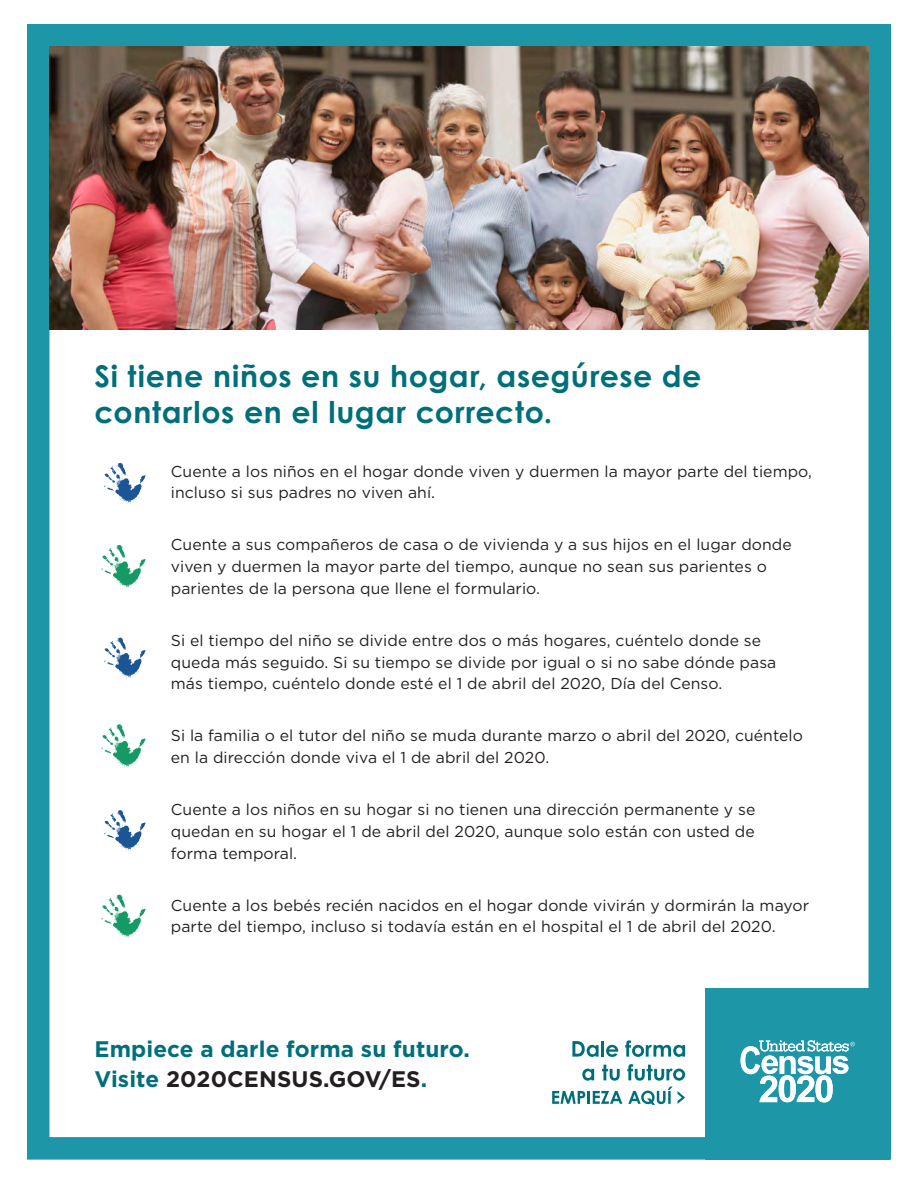
<style>
.page{position:relative;width:918px;height:1188px;background:#fff}
.page>*{position:absolute;margin:0;border:0;box-sizing:border-box;transform-origin:0 0}
.t1{font:700 30px/36px "Century Gothic Pro";letter-spacing:.025em;color:#006f7a}
.P4_-_Footer{font:700 22.5px/30px "Gotham HTF";letter-spacing:.005em;color:#006f7a}
.t2{font:15.75px/21.8px "Gotham HTF";letter-spacing:.005em;color:#231f20}
.s1{color:#fff}
.s2{color:#231f20}
</style>
<div class="page">
<div style="left:27px;top:24px;width:864px;height:1136px;border:22px solid #1d97a8"></div>
<div style="left:705px;top:988px;width:185px;height:172px;background:#1d97a8"></div>
<svg style="left:104px;top:463px;width:42px;height:41px"></svg>
<svg style="left:104px;top:637px;width:42px;height:42px"></svg>
<svg style="left:104px;top:810px;width:42px;height:41px"></svg>
<svg style="left:101px;top:545px;width:45px;height:44px"></svg>
<svg style="left:101px;top:724px;width:45px;height:44px"></svg>
<svg style="left:101px;top:895px;width:45px;height:44px"></svg>
<img style="left:50px;top:46px;width:818px;height:283px">
<svg style="left:572px;top:1041px;width:27px;height:16px"></svg>
<hr style="left:601px;top:1041px;width:3px;height:16px;background:#006f7a">
<svg style="left:606px;top:1045px;width:12px;height:12px"></svg>
<svg style="left:625px;top:1040px;width:60px;height:17px"></svg>
<svg style="left:582px;top:1069px;width:12px;height:12px"></svg>
<svg style="left:602px;top:1065px;width:18px;height:16px"></svg>
<svg style="left:627px;top:1064px;width:58px;height:17px"></svg>
<svg style="left:552px;top:1091px;width:70px;height:13px"></svg>
<svg style="left:628px;top:1087px;width:57px;height:18px"></svg>
<svg style="left:741px;top:1040px;width:114px;height:63px"></svg>
<h2 class="t1" style="left:94px;top:357px;width:609px">Si tiene niños en su hogar, asegúrese de contarlos en el lugar correcto.</h2>
<p class="t2" style="left:171px;top:460px;width:643px;text-indent:-40px"><span class="s1">•</span> Cuente a los niños en el hogar donde viven y duermen la mayor parte del tiempo, incluso si sus padres no viven ahí.</p>
<p class="t2" style="left:171px;top:534px;width:622px;text-indent:-40px"><span class="s1">•</span> Cuente a sus compañeros de casa o de vivienda y a sus hijos en el lugar donde viven y duermen la mayor parte del tiempo, aunque no sean sus parientes o parientes de la persona que llene el formulario.</p>
<p class="t2" style="left:171px;top:629px;width:607px;text-indent:-40px"><span class="s1">•</span> Si el tiempo del niño se divide entre dos o más hogares, cuéntelo donde se queda más seguido. Si su tiempo se divide por igual o si no sabe dónde pasa más tiempo, cuéntelo donde esté el 1 de abril del 2020, Día del Censo.</p>
<p class="t2" style="left:171px;top:725px;width:634px;text-indent:-40px"><span class="s1">•</span> Si la familia o el tutor del niño se muda durante marzo o abril del 2020, cuéntelo en la dirección donde viva el 1 de abril del 2020.</p>
<p class="t2" style="left:171px;top:798px;width:586px;text-align:justify;text-indent:-40px"><span class="s1">•</span> Cuente a los niños en su hogar si no tienen una dirección permanente y se quedan en su hogar el 1 de abril del 2020, aunque solo están con usted de forma temporal.</p>
<p class="t2" style="left:130px;top:894px;width:680px;text-align:center"><span class="s1">•</span> Cuente a los bebés recién nacidos en el hogar donde vivirán y dormirán la mayor parte del tiempo, incluso si todavía están en el hospital el 1 de abril del 2020.</p>
<p class="P4_-_Footer" style="left:94px;top:1033px;width:377px">Empiece a darle forma su futuro.<br>Visite <span class="s2">2020CENSUS.GOV/ES</span>.</p>
</div>
